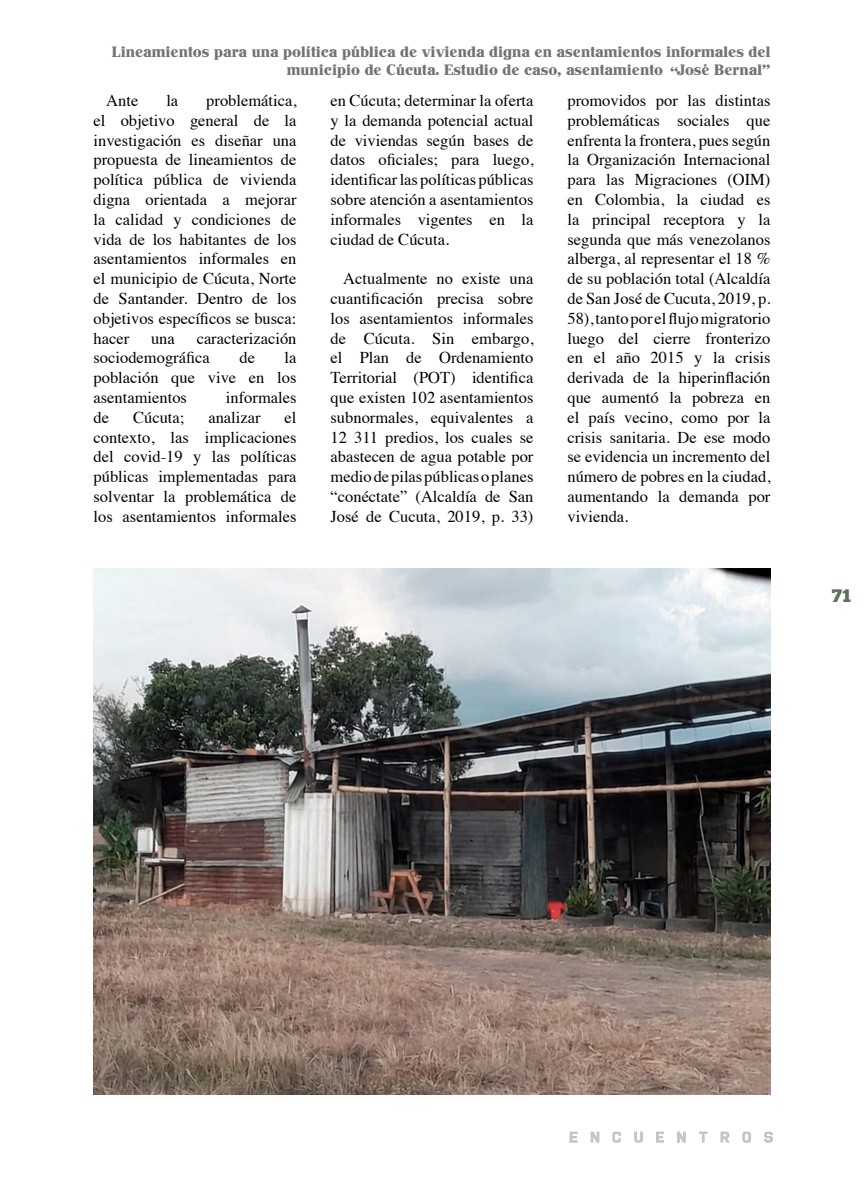
<style>
.page{position:relative;width:864px;height:1188px;background:#fff}
.page>*{position:absolute;margin:0;border:0;box-sizing:border-box;transform-origin:0 0}
.t1{font:18px "Chunk Five Ex";color:#5b715d}
.t2{font:16.5px/19.8px "Times";color:#000;text-align:justify}
.t3{font:500 15px/18px "John Hancock CP";color:#727277;text-align:right}
</style>
<div class="page">
<svg style="left:570px;top:1132px;width:7px;height:11px"></svg>
<svg style="left:591px;top:1132px;width:8px;height:11px"></svg>
<svg style="left:613px;top:1132px;width:8px;height:11px"></svg>
<svg style="left:634px;top:1132px;width:9px;height:11px"></svg>
<svg style="left:656px;top:1132px;width:8px;height:11px"></svg>
<svg style="left:677px;top:1132px;width:9px;height:11px"></svg>
<svg style="left:699px;top:1132px;width:8px;height:11px"></svg>
<svg style="left:721px;top:1132px;width:8px;height:11px"></svg>
<svg style="left:743px;top:1132px;width:8px;height:11px"></svg>
<svg style="left:764px;top:1132px;width:9px;height:11px"></svg>
<img style="left:93px;top:569px;width:678px;height:526px">
<p class="t3" style="left:112px;top:43px;width:660px">Lineamientos para una política pública de vivienda digna en asentamientos informales del municipio de Cúcuta. Estudio de caso, asentamiento José Bernal"</p>
<p class="t3" style="left:678px;top:75px;width:10px;rotate:-180deg">"</p>
<p class="t2" style="left:94px;top:89px;width:204px;text-indent:113px">problemática, el objetivo general de la investigación es diseñar una propuesta de lineamientos de política pública de vivienda digna orientada a mejorar la calidad y condiciones de vida de los habitantes de los asentamientos informales en el municipio de Cúcuta, Norte de Santander. Dentro de los objetivos específicos se busca: hacer</p>
<p class="t2" style="left:106px;top:89px;width:34px">Ante</p>
<p class="t2" style="left:166px;top:89px;width:13px">la</p>
<p class="t2" style="left:94px;top:327px;width:204px;text-indent:103px">caracterización sociodemográfica</p>
<p class="t2" style="left:151px;top:327px;width:25px">una</p>
<p class="t2" style="left:94px;top:346px;width:204px;text-indent:191px">la población que vive en los asentamientos</p>
<p class="t2" style="left:239px;top:346px;width:17px">de</p>
<p class="t2" style="left:226px;top:386px;width:72px">informales</p>
<p class="t2" style="left:94px;top:406px;width:204px;text-indent:191px">el contexto, las implicaciones del covid-19 y las políticas públicas implementadas para solventar la problemática de los asentamientos informales</p>
<p class="t2" style="left:94px;top:406px;width:17px">de</p>
<p class="t2" style="left:133px;top:406px;width:53px">Cúcuta;</p>
<p class="t2" style="left:208px;top:406px;width:54px">analizar</p>
<p class="t2" style="left:331px;top:89px;width:204px">en Cúcuta; determinar la oferta y la demanda potencial actual de viviendas según bases de datos oficiales; para luego, identificar las políticas públicas sobre atención a asentamientos informales vigentes en la ciudad de Cúcuta.</p>
<p class="t2" style="left:331px;top:267px;width:204px;text-indent:13px">Actualmente no existe una cuantificación precisa sobre los asentamientos informales de Cúcuta. Sin embargo, el Plan de Ordenamiento Territorial (POT) identifica que existen 102 asentamientos subnormales, equivalentes a 12 311 predios, los cuales se abastecen de agua potable por medio de pilas públicas o planes “conéctate” (Alcaldía de San José de Cucuta, 2019, p. 33)</p>
<p class="t2" style="left:567px;top:89px;width:204px">promovidos por las distintas problemáticas sociales que enfrenta la frontera, pues según la Organización Internacional para las Migraciones (OIM) en Colombia, la ciudad es la principal receptora y la segunda que más venezolanos alberga, al representar el 18 % de su población total (Alcaldía de San José de Cucuta, 2019, p.<br>58), tanto por el flujo migratorio luego del cierre fronterizo en el año 2015 y la crisis derivada de la hiperinflación que aumentó la pobreza en el país vecino, como por la crisis sanitaria. De ese modo se evidencia un incremento del número de pobres en la ciudad, aumentando la demanda por vivienda.</p>
<p class="t1" style="left:832px;top:582px;width:21px">71</p>
</div>
